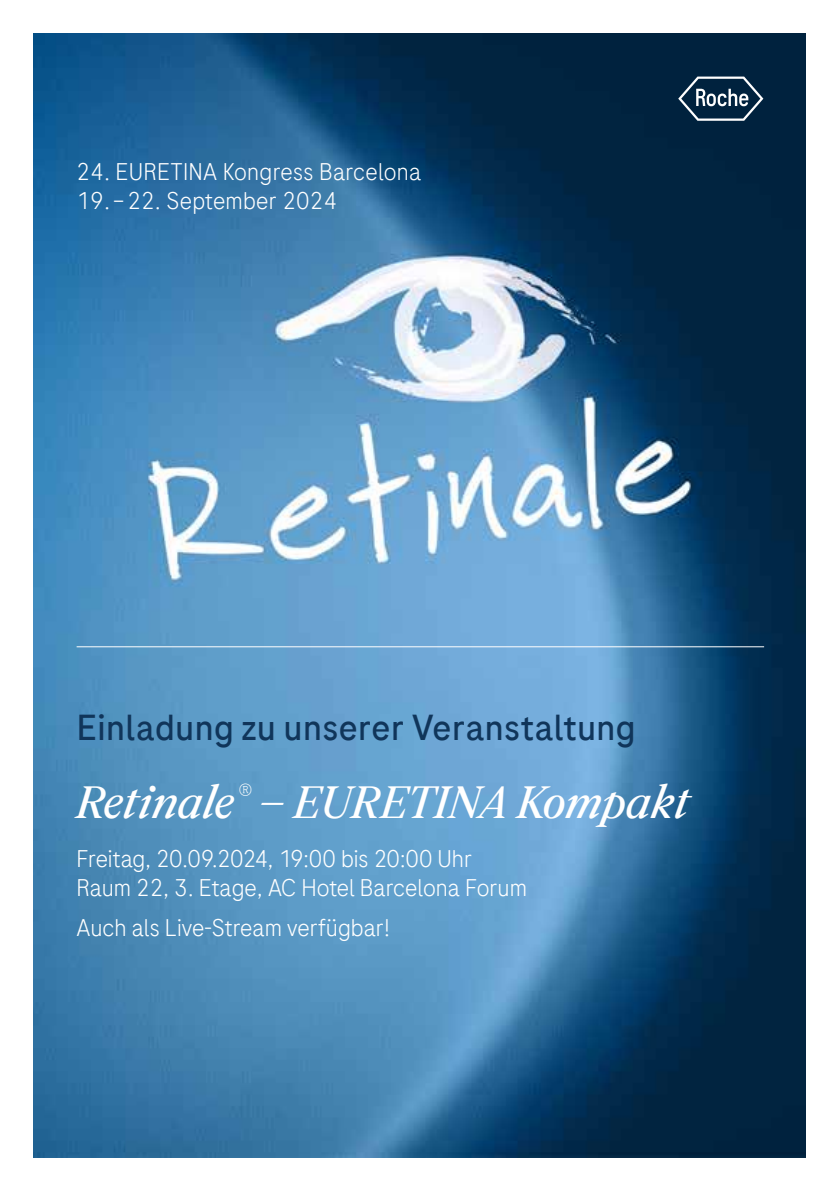
<style>
.page{position:relative;width:840px;height:1191px;background:#fff}
.page>*{position:absolute;margin:0;border:0;box-sizing:border-box;transform-origin:0 0}
.t1{font:italic 44px "Roche Serif";color:#fff}
.t2{font:36px "Roche Sans";letter-spacing:-.005em;color:#10355a}
.t3{font:300 24px/28.8px "Roche Sans";color:#fff}
.s1{font-weight:700;font-size:39.6px}
</style>
<div class="page">
<img style="left:34px;top:34px;width:771px;height:1123px">
<svg style="left:677px;top:77px;width:86px;height:44px;background:#365066"></svg>
<hr style="left:77px;top:646px;width:686px;height:1px;background:#fff">
<p class="t3" style="left:77px;top:157px;width:346px">24. EURETINA Kongress Barcelona</p>
<p class="t3" style="left:77px;top:185px;width:262px">19. – 22. September 2024</p>
<h2 class="t2" style="left:77px;top:705px;width:560px">Einladung zu unserer Veranstaltung</h2>
<h1 class="t1" style="left:77px;top:775px;width:614px">Retinale<span class="s1">®</span> – EURETINA Kompakt</h1>
<p class="t3" style="left:77px;top:843px;width:451px">Freitag, 20.09.2024, 19:00 bis 20:00 Uhr<br>Raum 22, 3. Etage, AC Hotel Barcelona Forum</p>
<p class="t3" style="left:77px;top:912px;width:314px">Auch als Live-Stream verfügbar!</p>
</div>
